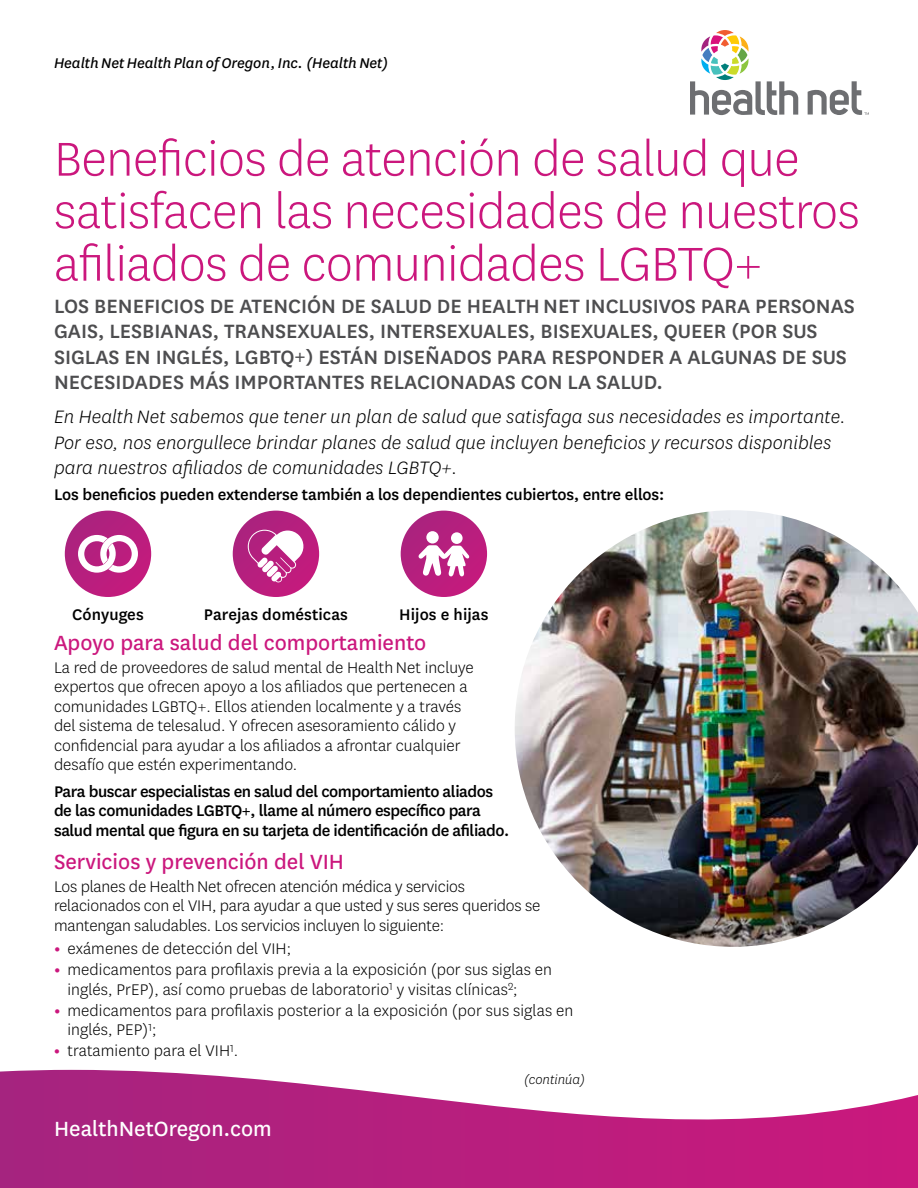
<style>
.page{position:relative;width:918px;height:1188px;background:#fff}
.page>*{position:absolute;margin:0;border:0;box-sizing:border-box;transform-origin:0 0}
.t1{font:300 55.5px/52.5px "Centene Sans";letter-spacing:-.01em;color:#cb177d}
.t2{font:24px "Centene Sans";color:#cb177d}
.t3{font:24px "Centene Sans";color:#fff}
.t4{font:500 22.5px/25.5px "Centene Sans";color:#4d4d4f}
.t5{font:italic 300 21px/25.5px "Centene Sans";letter-spacing:.005em;color:#000}
.t6{font:300 18px/19.5px "Centene Sans";color:#000}
.t7{font:500 18px/19.5px "Centene Sans";letter-spacing:-.025em;color:#000}
.t8{font:500 18px "Centene Sans";letter-spacing:.005em;color:#000}
.t9{font:italic 16.5px "Centene Sans";color:#000}
.t10{font:italic 300 15px "Centene Sans";color:#000}
.s1{font-weight:700;color:#cb177d}
</style>
<div class="page">
<div style="left:233px;top:511px;width:86px;height:86px;background:linear-gradient(to right,#ae237f,#c01c7e);border-radius:43px"></div>
<svg style="left:247px;top:530px;width:58px;height:52px"></svg>
<div style="left:401px;top:511px;width:86px;height:86px;background:linear-gradient(to right,#ae227e,#c01d7e);border-radius:43px"></div>
<div style="left:426px;top:531px;width:13px;height:13px;background:#fff;border-radius:50%"></div>
<div style="left:451px;top:532px;width:12px;height:12px;background:#fff;border-radius:50%"></div>
<svg style="left:690px;top:30px;width:108px;height:85px"></svg>
<svg style="left:808px;top:81px;width:61px;height:34px"></svg>
<img style="left:515px;top:510px;width:403px;height:437px">
<svg style="left:0;top:1070px;width:918px;height:118px"></svg>
<div style="left:65px;top:511px;width:86px;height:86px;background:#b71f7e;border-radius:43px"></div>
<svg style="left:78px;top:535px;width:60px;height:38px"></svg>
<svg style="left:418px;top:545px;width:52px;height:32px"></svg>
<p class="t9" style="left:54px;top:52px;width:336px">Health Net Health Plan of Oregon, Inc. (Health Net)</p>
<h1 class="t1" style="left:54px;top:131px;width:807px">Beneficios de atención de salud que satisfacen las necesidades de nuestros afiliados de comunidades LGBTQ+</h1>
<h2 class="t4" style="left:54px;top:292px;width:802px">LOS BENEFICIOS DE ATENCIÓN DE SALUD DE HEALTH NET INCLUSIVOS PARA PERSONAS GAIS, LESBIANAS, TRANSEXUALES, INTERSEXUALES, BISEXUALES, QUEER (POR SUS SIGLAS EN INGLÉS, LGBTQ+) ESTÁN DISEÑADOS PARA RESPONDER A ALGUNAS DE SUS NECESIDADES MÁS IMPORTANTES RELACIONADAS CON LA SALUD.</h2>
<p class="t5" style="left:54px;top:403px;width:793px">En Health Net sabemos que tener un plan de salud que satisfaga sus necesidades es importante.<br>Por eso, nos enorgullece brindar planes de salud que incluyen beneficios y recursos disponibles para nuestros afiliados de comunidades LGBTQ+.</p>
<p class="t7" style="left:54px;top:484px;width:612px">Los beneficios pueden extenderse también a los dependientes cubiertos, entre ellos:</p>
<p class="t8" style="left:72px;top:602px;width:73px">Cónyuges</p>
<p class="t8" style="left:204px;top:602px;width:145px">Parejas domésticas</p>
<p class="t8" style="left:399px;top:602px;width:91px">Hijos e hijas</p>
<h3 class="t2" style="left:54px;top:627px;width:374px">Apoyo para salud del comportamiento</h3>
<p class="t6" style="left:54px;top:657px;width:421px">La red de proveedores de salud mental de Health Net incluye expertos que ofrecen apoyo a los afiliados que pertenecen a comunidades LGBTQ+. Ellos atienden localmente y a través del sistema de telesalud. Y ofrecen asesoramiento cálido y confidencial para ayudar a los afiliados a afrontar cualquier desafío que estén experimentando.</p>
<p class="t7" style="left:54px;top:780px;width:457px">Para buscar especialistas en salud del comportamiento aliados de las comunidades LGBTQ+, llame al número específico para salud mental que figura en su tarjeta de identificación de afiliado.</p>
<h3 class="t2" style="left:54px;top:846px;width:292px">Servicios y prevención del VIH</h3>
<p class="t6" style="left:54px;top:876px;width:488px">Los planes de Health Net ofrecen atención médica y servicios relacionados con el VIH, para ayudar a que usted y sus seres queridos se mantengan saludables. Los servicios incluyen lo siguiente:</p>
<p class="t6" style="left:54px;top:938px;width:239px"><span class="s1">•</span> exámenes de detección del VIH;</p>
<p class="t6" style="left:68px;top:959px;width:486px;text-indent:-14px"><span class="s1">•</span> medicamentos para profilaxis previa a la exposición (por sus siglas en inglés, PrEP), así como pruebas de laboratorio<sup>1</sup> y visitas clínicas<sup>2</sup>;</p>
<p class="t6" style="left:68px;top:1000px;width:507px;text-indent:-14px"><span class="s1">•</span> medicamentos para profilaxis posterior a la exposición (por sus siglas en inglés, PEP)<sup>1</sup>;</p>
<p class="t6" style="left:54px;top:1041px;width:186px"><span class="s1">•</span> tratamiento para el VIH<sup>1</sup>.</p>
<p class="t10" style="left:524px;top:1070px;width:62px">(continúa)</p>
<p class="t3" style="left:54px;top:1113px;width:219px">HealthNetOregon.com</p>
</div>
